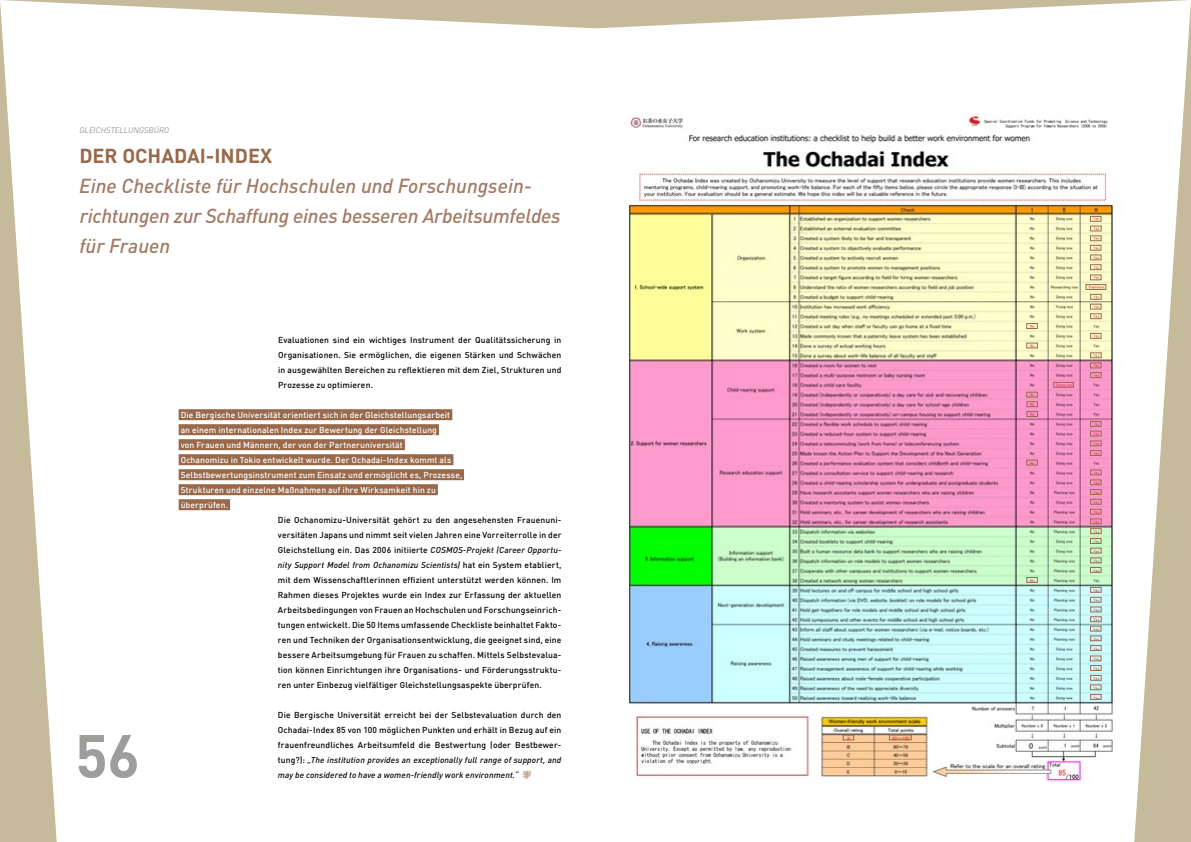
<style>
.page{position:relative;width:1191px;height:842px;background:#fff}
.page>*{position:absolute;margin:0;border:0;box-sizing:border-box;transform-origin:0 0}
.t1{font:700 60px "DIN";color:#9d9d9c}
.t2{font:italic 500 20px/30px "DIN";letter-spacing:-.01em;color:#a17a64}
.t3{font:700 20px "DIN";color:#98694b}
.t4{font:500 8.5px/15px "DIN";letter-spacing:.015em;color:#000;text-align:justify}
.t5{font:500 8.5px/15px "DIN";letter-spacing:.015em;color:#fff}
.t6{font:italic 300 8px "DIN";letter-spacing:.01em;color:#706f6f}
.s1{font-style:italic}
</style>
<div class="page">
<img style="left:627px;top:114px;width:497px;height:671px">
<div style="left:179px;top:409px;width:273px;height:11px;background:#98694b"></div>
<div style="left:179px;top:424px;width:260px;height:11px;background:#98694b"></div>
<div style="left:179px;top:439px;width:226px;height:11px;background:#98694b"></div>
<div style="left:179px;top:454px;width:274px;height:11px;background:#98694b"></div>
<div style="left:179px;top:469px;width:285px;height:11px;background:#98694b"></div>
<div style="left:179px;top:484px;width:259px;height:11px;background:#98694b"></div>
<div style="left:179px;top:499px;width:51px;height:11px;background:#98694b"></div>
<svg style="left:522px;top:770px;width:9px;height:9px"></svg>
<div style="left:1090px;top:216px;width:11px;height:6px;border:1px solid #98694b"></div>
<div style="left:1090px;top:226px;width:11px;height:5px;border:1px solid #98694b"></div>
<div style="left:1090px;top:235px;width:11px;height:6px;border:1px solid #98694b"></div>
<div style="left:1090px;top:245px;width:11px;height:6px;border:1px solid #98694b"></div>
<div style="left:1090px;top:255px;width:11px;height:5px;border:1px solid #98694b"></div>
<div style="left:1090px;top:264px;width:11px;height:6px;border:1px solid #98694b"></div>
<div style="left:1090px;top:275px;width:11px;height:5px;border:1px solid #98694b"></div>
<div style="left:1085px;top:284px;width:21px;height:6px;border:1px solid #98694b"></div>
<div style="left:1090px;top:294px;width:11px;height:6px;border:1px solid #98694b"></div>
<div style="left:1090px;top:304px;width:11px;height:5px;border:1px solid #98694b"></div>
<div style="left:1090px;top:313px;width:11px;height:6px;border:1px solid #98694b"></div>
<div style="left:1026px;top:323px;width:11px;height:6px;border:1px solid #98694b"></div>
<div style="left:1090px;top:333px;width:11px;height:6px;border:1px solid #98694b"></div>
<div style="left:1026px;top:343px;width:11px;height:5px;border:1px solid #98694b"></div>
<div style="left:1090px;top:352px;width:11px;height:6px;border:1px solid #98694b"></div>
<div style="left:1090px;top:363px;width:11px;height:5px;border:1px solid #98694b"></div>
<div style="left:1090px;top:372px;width:11px;height:6px;border:1px solid #98694b"></div>
<div style="left:1053px;top:382px;width:20px;height:6px;border:1px solid #98694b"></div>
<div style="left:1026px;top:392px;width:11px;height:5px;border:1px solid #98694b"></div>
<div style="left:1026px;top:401px;width:11px;height:6px;border:1px solid #98694b"></div>
<div style="left:1026px;top:411px;width:11px;height:6px;border:1px solid #98694b"></div>
<div style="left:1090px;top:421px;width:11px;height:6px;border:1px solid #98694b"></div>
<div style="left:1090px;top:431px;width:11px;height:5px;border:1px solid #98694b"></div>
<div style="left:1090px;top:441px;width:11px;height:5px;border:1px solid #98694b"></div>
<div style="left:1090px;top:450px;width:11px;height:6px;border:1px solid #98694b"></div>
<div style="left:1026px;top:460px;width:11px;height:5px;border:1px solid #98694b"></div>
<div style="left:1090px;top:470px;width:11px;height:5px;border:1px solid #98694b"></div>
<div style="left:1090px;top:479px;width:11px;height:6px;border:1px solid #98694b"></div>
<div style="left:1090px;top:489px;width:11px;height:6px;border:1px solid #98694b"></div>
<div style="left:1090px;top:499px;width:11px;height:6px;border:1px solid #98694b"></div>
<div style="left:1090px;top:509px;width:11px;height:5px;border:1px solid #98694b"></div>
<div style="left:1090px;top:518px;width:11px;height:6px;border:1px solid #98694b"></div>
<div style="left:1090px;top:528px;width:11px;height:6px;border:1px solid #98694b"></div>
<div style="left:1090px;top:538px;width:11px;height:6px;border:1px solid #98694b"></div>
<div style="left:1090px;top:548px;width:11px;height:5px;border:1px solid #98694b"></div>
<div style="left:1090px;top:558px;width:11px;height:5px;border:1px solid #98694b"></div>
<div style="left:1090px;top:567px;width:11px;height:6px;border:1px solid #98694b"></div>
<div style="left:1026px;top:577px;width:11px;height:6px;border:1px solid #98694b"></div>
<div style="left:1090px;top:587px;width:11px;height:6px;border:1px solid #98694b"></div>
<div style="left:1090px;top:597px;width:11px;height:6px;border:1px solid #98694b"></div>
<div style="left:1090px;top:607px;width:11px;height:5px;border:1px solid #98694b"></div>
<div style="left:1090px;top:616px;width:11px;height:6px;border:1px solid #98694b"></div>
<div style="left:1090px;top:626px;width:11px;height:5px;border:1px solid #98694b"></div>
<div style="left:1090px;top:635px;width:11px;height:6px;border:1px solid #98694b"></div>
<div style="left:1090px;top:645px;width:11px;height:6px;border:1px solid #98694b"></div>
<div style="left:1090px;top:656px;width:11px;height:5px;border:1px solid #98694b"></div>
<div style="left:1090px;top:665px;width:11px;height:6px;border:1px solid #98694b"></div>
<div style="left:1090px;top:675px;width:11px;height:6px;border:1px solid #98694b"></div>
<div style="left:1090px;top:684px;width:11px;height:6px;border:1px solid #98694b"></div>
<div style="left:1090px;top:694px;width:11px;height:6px;border:1px solid #98694b"></div>
<div style="left:842px;top:735px;width:12px;height:5px;border:1px solid #98694b"></div>
<div style="left:889px;top:734px;width:22px;height:6px;border:1px solid #98694b"></div>
<svg style="left:57px;top:0;width:1077px;height:28px"></svg>
<svg style="left:1134px;top:0;width:57px;height:842px"></svg>
<svg style="left:0;top:0;width:57px;height:842px"></svg>
<p class="t6" style="left:80px;top:125px;width:91px">GLEICHSTELLUNGSBÜRO</p>
<h2 class="t3" style="left:79px;top:142px;width:194px">DER OCHADAI-INDEX</h2>
<h2 class="t2" style="left:79px;top:170px;width:483px">Eine Checkliste für Hochschulen und Forschungsein&shy;richtungen zur Schaffung eines besseren Arbeitsumfeldes für Frauen</h2>
<h1 class="t1" style="left:75px;top:717px;width:66px">56</h1>
<p class="t4" style="left:278px;top:332px;width:285px">Evaluationen sind ein wichtiges Instrument der Qualitätssicherung in Organisationen. Sie ermöglichen, die eigenen Stärken und Schwächen in ausgewählten Bereichen zu reflektieren mit dem Ziel, Strukturen und Prozesse zu optimieren.</p>
<p class="t5" style="left:181px;top:407px;width:283px">Die Bergische Universität orientiert sich in der Gleichstellungsarbeit<br>an einem internationalen Index zur Bewertung der Gleichstellung<br>von Frauen und Männern, der von der Partneruniversität<br>Ochanomizu in Tokio entwickelt wurde. Der Ochadai-Index kommt als Selbstbewertungsinstrument zum Einsatz und ermöglicht es, Prozesse, Strukturen und einzelne Maßnahmen auf ihre Wirksamkeit hin zu überprüfen.</p>
<p class="t4" style="left:278px;top:512px;width:285px">Die Ochanomizu-Universität gehört zu den angesehensten Frauenuni&shy;versitäten Japans und nimmt seit vielen Jahren eine Vorreiterrolle in der Gleichstellung ein. Das 2006 initiierte <span class="s1">COSMOS-Projekt (Career Opportu&shy;nity Support Model from Ochanomizu Scientists)</span> hat ein System etabliert, mit dem Wissenschaftlerinnen effizient unterstützt werden können. Im Rahmen dieses Projektes wurde ein Index zur Erfassung der aktuellen Arbeitsbedingungen von Frauen an Hochschulen und Forschungseinrich&shy;tungen entwickelt. Die 50 Items umfassende Checkliste beinhaltet Fakto&shy;ren und Techniken der Organisationsentwicklung, die geeignet sind, eine bessere Arbeitsumgebung für Frauen zu schaffen. Mittels Selbstevalua&shy;tion können Einrichtungen ihre Organisations- und Förderungsstruktu&shy;ren unter Einbezug vielfältiger Gleichstellungsaspekte überprüfen.</p>
<p class="t4" style="left:278px;top:707px;width:285px">Die Bergische Universität erreicht bei der Selbstevaluation durch den Ochadai-Index 85 von 100 möglichen Punkten und erhält in Bezug auf ein frauenfreundliches Arbeitsumfeld die Bestwertung (oder Bestbewer&shy;tung?): <span class="s1">„The institution provides an exceptionally full range of support, and may be considered to have a women-friendly work environment.“</span></p>
</div>
